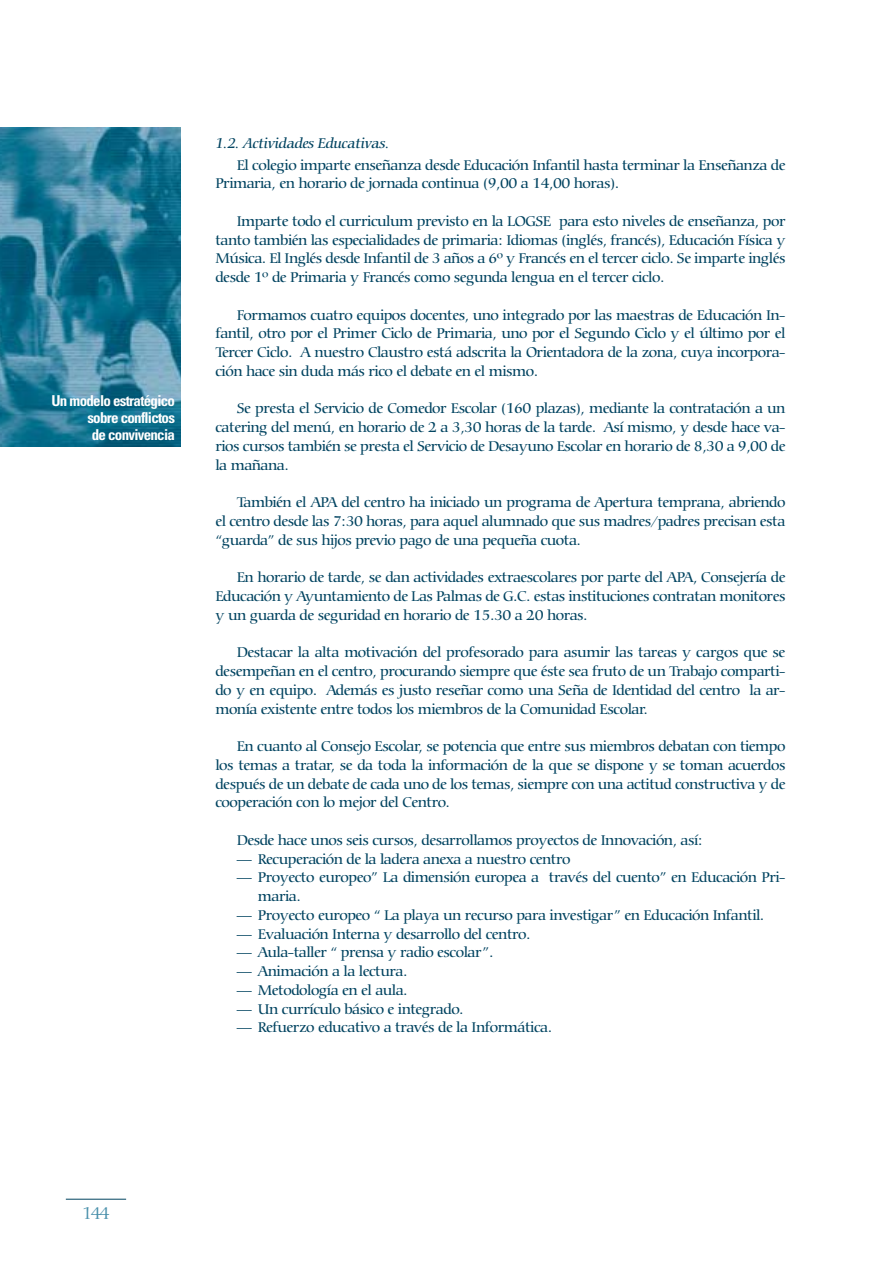
<style>
.page{position:relative;width:893px;height:1262px;background:#fff}
.page>*{position:absolute;margin:0;border:0;box-sizing:border-box;transform-origin:0 0}
.t1{font:300 18px "Carmina BT";color:#488faa}
.t2{font:500 15px/18.8px "Carmina BT";letter-spacing:-.035em;color:#004360;text-align:justify}
.t3{font:700 condensed 15px/17.4px "Univers";letter-spacing:-.05em;color:#fff;text-align:justify}
.t4{font:italic 500 15px "Carmina BT";letter-spacing:-.035em;color:#004360}
</style>
<div class="page">
<hr style="left:66px;top:1198px;width:60px;height:1px;background:#004360">
<img style="left:0;top:128px;width:181px;height:318px">
<p class="t3" style="left:87px;top:393px;width:89px;text-indent:-36px">Un modelo estratégico sobre conflictos de convivencia</p>
<p class="t4" style="left:215px;top:137px;width:176px">1.2. Actividades Educativas.</p>
<p class="t2" style="left:215px;top:157px;width:571px;text-indent:21px">El colegio imparte enseñanza desde Educación Infantil hasta terminar la Enseñanza de<br>Primaria, en horario de jornada continua (9,00 a 14,00 horas).</p>
<p class="t2" style="left:215px;top:213px;width:571px;text-indent:21px">Imparte todo el curriculum previsto en la LOGSE para esto niveles de enseñanza, por tanto también las especialidades de primaria: Idiomas (inglés, francés), Educación Física y Música. El Inglés desde Infantil de 3 años a 6º y Francés en el tercer ciclo. Se imparte inglés desde 1º de Primaria y Francés como segunda lengua en el tercer ciclo.</p>
<p class="t2" style="left:215px;top:307px;width:571px;text-indent:21px">Formamos cuatro equipos docentes, uno integrado por las maestras de Educación In&shy;fantil, otro por el Primer Ciclo de Primaria, uno por el Segundo Ciclo y el último por el Tercer Ciclo. A nuestro Claustro está adscrita la Orientadora de la zona, cuya incorpora&shy;ción hace sin duda más rico el debate en el mismo.</p>
<p class="t2" style="left:215px;top:401px;width:571px;text-indent:21px">Se presta el Servicio de Comedor Escolar (160 plazas), mediante la contratación a un catering del menú, en horario de 2 a 3,30 horas de la tarde. Así mismo, y desde hace va&shy;rios cursos también se presta el Servicio de Desayuno Escolar en horario de 8,30 a 9,00 de la mañana.</p>
<p class="t2" style="left:215px;top:494px;width:571px;text-indent:21px">También el APA del centro ha iniciado un programa de Apertura temprana, abriendo el centro desde las 7:30 horas, para aquel alumnado que sus madres/padres precisan esta “guarda” de sus hijos previo pago de una pequeña cuota.</p>
<p class="t2" style="left:215px;top:569px;width:571px;text-indent:21px">En horario de tarde, se dan actividades extraescolares por parte del APA, Consejería de Educación y Ayuntamiento de Las Palmas de G.C. estas instituciones contratan monitores y un guarda de seguridad en horario de 15.30 a 20 horas.</p>
<p class="t2" style="left:215px;top:644px;width:571px;text-indent:21px">Destacar la alta motivación del profesorado para asumir las tareas y cargos que se desempeñan en el centro, procurando siempre que éste sea fruto de un Trabajo comparti&shy;do y en equipo. Además es justo reseñar como una Seña de Identidad del centro la ar&shy;monía existente entre todos los miembros de la Comunidad Escolar.</p>
<p class="t2" style="left:215px;top:738px;width:571px;text-indent:21px">En cuanto al Consejo Escolar, se potencia que entre sus miembros debatan con tiempo los temas a tratar, se da toda la información de la que se dispone y se toman acuerdos después de un debate de cada uno de los temas, siempre con una actitud constructiva y de cooperación con lo mejor del Centro.</p>
<p class="t2" style="left:237px;top:832px;width:467px">Desde hace unos seis cursos, desarrollamos proyectos de Innovación, así:</p>
<p class="t2" style="left:237px;top:851px;width:335px">— Recuperación de la ladera anexa a nuestro centro</p>
<p class="t2" style="left:258px;top:869px;width:529px;text-indent:-21px">— Proyecto europeo” La dimensión europea a través del cuento” en Educación Pri&shy;maria.</p>
<p class="t2" style="left:237px;top:907px;width:529px">— Proyecto europeo “ La playa un recurso para investigar” en Educación Infantil.</p>
<p class="t2" style="left:237px;top:926px;width:295px">— Evaluación Interna y desarrollo del centro.</p>
<p class="t2" style="left:237px;top:944px;width:258px">— Aula-taller “ prensa y radio escolar”.</p>
<p class="t2" style="left:237px;top:963px;width:172px">— Animación a la lectura.</p>
<p class="t2" style="left:237px;top:982px;width:172px">— Metodología en el aula.</p>
<p class="t2" style="left:237px;top:1001px;width:228px">— Un currículo básico e integrado.</p>
<p class="t2" style="left:237px;top:1019px;width:317px">— Refuerzo educativo a través de la Informática.</p>
<p class="t1" style="left:82px;top:1206px;width:30px">144</p>
</div>
